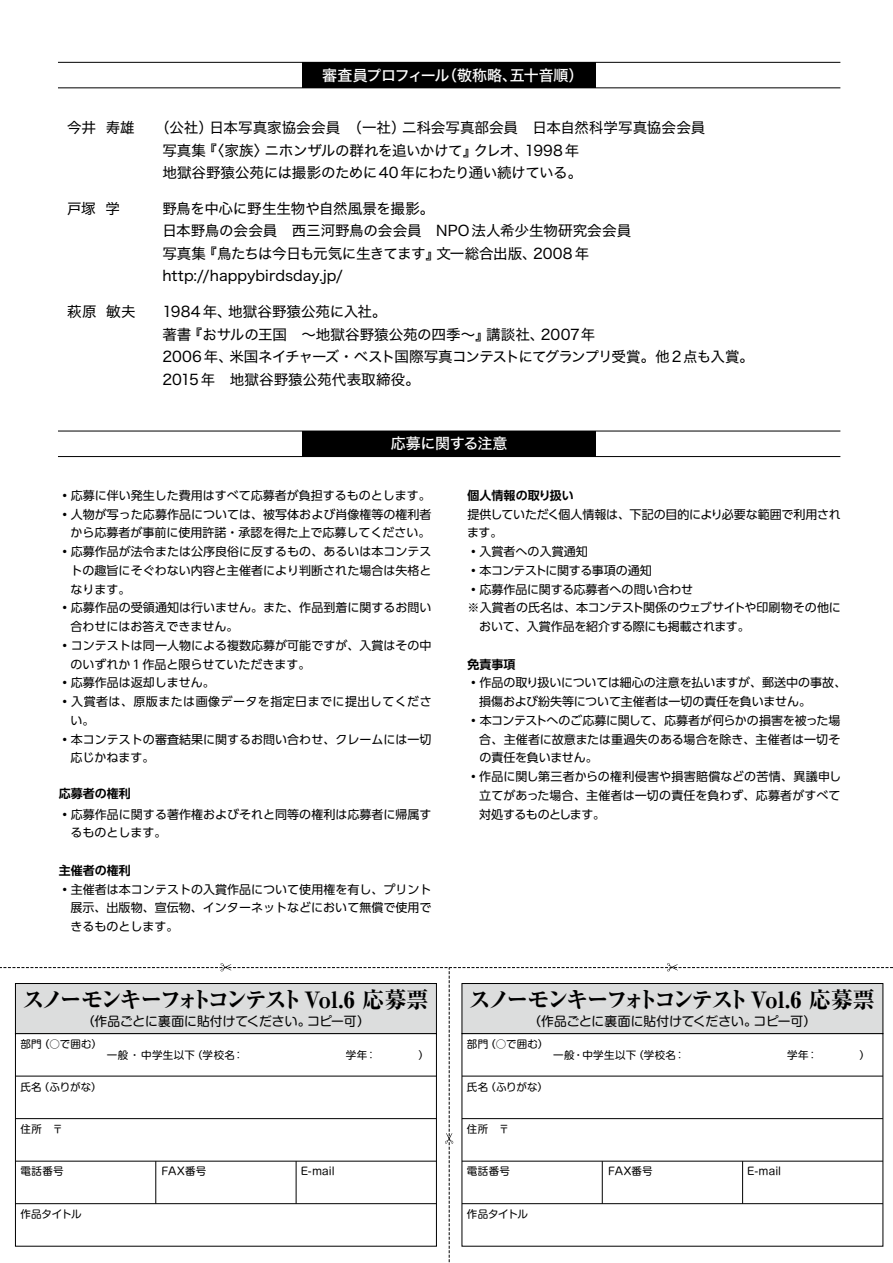
<style>
.page{position:relative;width:893px;height:1263px;background:#fff}
.page>*{position:absolute;margin:0;border:0;box-sizing:border-box;transform-origin:0 0}
.t1{font:800 22.5px "Ryumin Pr 6 N";letter-spacing:-.12em;color:#000}
.t2{font:15px "Hira Kaku Std N W5";letter-spacing:-.025em;color:#fff}
.t3{font:15px "Hira Kaku Std N W5";letter-spacing:-.075em;color:#fff}
.t4{font:14.55px/22.5px "Hira Kaku Std N W4";letter-spacing:-.01em;color:#000}
.t5{font:14.55px "Hira Kaku Std N W4";letter-spacing:-.065em;color:#000}
.t6{font:14.55px "Hira Kaku Std N W4";letter-spacing:-.05em;color:#000}
.t7{font:14.55px "Hira Kaku Std N W4";letter-spacing:-.03em;color:#000}
.t8{font:12.75px "Shin M Go Pr 6 N";color:#000}
.t9{font:12px/18.8px "UD Shin Go Pr 6 N";color:#000}
.t10{font:12px/18.8px "UD Shin Go Pr 6 N";letter-spacing:.035em;color:#000}
.t11{font:700 12px "UD Shin Go Pr 6 N De";color:#000}
.t12{font:12px "UD Shin Go Pr 6 N";letter-spacing:-.02em;color:#000}
.t13{font:12px "UD Shin Go Pr 6 N";letter-spacing:-.04em;color:#000}
.t14{font:10.5px "Shin M Go Pr 6 N";letter-spacing:.025em;color:#000}
</style>
<div class="page">
<hr style="left:58px;top:456px;width:782px;height:1px;background:#000">
<hr style="left:58px;top:431px;width:782px;height:1px;background:#000">
<hr style="left:58px;top:88px;width:782px;height:1px;background:#000">
<hr style="left:58px;top:62px;width:782px;height:1px;background:#000">
<div style="left:303px;top:62px;width:293px;height:26px;background:#000"></div>
<div style="left:303px;top:431px;width:293px;height:25px;background:#000"></div>
<svg style="left:0;top:963px;width:893px;height:300px"></svg>
<p class="t2" style="left:442px;top:64px;width:77px">（敬称略、</p>
<p class="t3" style="left:322px;top:64px;width:129px">審査員プロフィール</p>
<p class="t2" style="left:510px;top:64px;width:75px">五十音順(</p>
<p class="t4" style="left:67px;top:116px;width:30px">今井</p>
<p class="t4" style="left:106px;top:116px;width:30px">寿雄</p>
<p class="t4" style="left:155px;top:116px;width:59px">（公社）</p>
<p class="t4" style="left:402px;top:116px;width:305px">二科会写真部会員　日本自然科学写真協会会員</p>
<p class="t4" style="left:209px;top:116px;width:198px">日本写真家協会会員　（一社）</p>
<p class="t4" style="left:67px;top:197px;width:30px">戸塚</p>
<p class="t4" style="left:105px;top:197px;width:16px">学</p>
<p class="t4" style="left:203px;top:139px;width:67px">『〈家族〉</p>
<p class="t4" style="left:162px;top:139px;width:421px">写真集<br>地獄谷野猿公苑には撮影のために40 年にわたり通い続けている。</p>
<p class="t4" style="left:162px;top:197px;width:274px">野鳥を中心に野生生物や自然風景を撮影。</p>
<p class="t4" style="left:525px;top:139px;width:56px">1998年</p>
<p class="t7" style="left:265px;top:139px;width:214px">ニホンザルの群れを追いかけて』</p>
<p class="t4" style="left:474px;top:139px;width:56px">クレオ、</p>
<p class="t4" style="left:67px;top:301px;width:31px">萩原</p>
<p class="t4" style="left:106px;top:301px;width:31px">敏夫</p>
<p class="t4" style="left:533px;top:220px;width:100px;text-indent:-371px">日本野鳥の会会員　西三河野鳥の会会員　NPO法人希少生物研究会会員<br>2008年</p>
<p class="t6" style="left:203px;top:242px;width:239px">『鳥たちは今日も元気に生きてます』</p>
<p class="t4" style="left:162px;top:242px;width:182px">写真集http://happybirdsdayj p. /</p>
<p class="t4" style="left:228px;top:301px;width:160px">地獄谷野猿公苑に入社。</p>
<p class="t4" style="left:436px;top:242px;width:102px">文一総合出版、</p>
<p class="t4" style="left:162px;top:301px;width:71px">1984 年、</p>
<p class="t4" style="left:188px;top:323px;width:303px">『おサルの王国　～地獄谷野猿公苑の四季～』</p>
<p class="t4" style="left:541px;top:323px;width:56px">2007年</p>
<p class="t4" style="left:162px;top:323px;width:31px">著書</p>
<p class="t4" style="left:486px;top:323px;width:60px">講談社、</p>
<p class="t5" style="left:229px;top:346px;width:526px">米国ネイチャーズ・ベスト国際写真コンテストにてグランプリ受賞。他 2 点も入賞。</p>
<p class="t4" style="left:162px;top:346px;width:259px">2006年、<br>2015年　地獄谷野猿公苑代表取締役。</p>
<p class="t2" style="left:391px;top:432px;width:118px">応募に関する注意</p>
<p class="t9" style="left:59px;top:486px;width:374px">•応募に伴い発生した費用はすべて応募者が負担するものとします。</p>
<p class="t9" style="left:59px;top:504px;width:374px;text-align:right">•人物が写った応募作品については、被写体および肖像権等の権利者から応募者が事前に使用許諾・承認を得た上で応募してください。</p>
<p class="t9" style="left:71px;top:542px;width:363px;text-align:justify;text-indent:-12px">•応募作品が法令または公序良俗に反するもの、あるいは本コンテストの趣旨にそぐわない内容と主催者により判断された場合は失格となります。</p>
<p class="t9" style="left:71px;top:598px;width:363px;text-indent:-12px">•応募作品の受領通知は行いません。また、作品到着に関するお問い合わせにはお答えできません。</p>
<p class="t9" style="left:71px;top:636px;width:363px;text-indent:-12px">•コンテストは同一人物による複数応募が可能ですが、入賞はその中のいずれか１作品と限らせていただきます。</p>
<p class="t9" style="left:59px;top:673px;width:158px">•応募作品は返却しません。</p>
<p class="t10" style="left:71px;top:692px;width:363px;text-indent:-12px">•入賞者は、原版または画像データを指定日までに提出してください。</p>
<p class="t9" style="left:71px;top:729px;width:363px;text-indent:-12px">•本コンテストの審査結果に関するお問い合わせ、クレームには一切応じかねます。</p>
<p class="t11" style="left:59px;top:784px;width:73px">応募者の権利</p>
<p class="t9" style="left:71px;top:804px;width:363px;text-indent:-12px">•応募作品に関する著作権およびそれと同等の権利は応募者に帰属するものとします。</p>
<p class="t11" style="left:59px;top:860px;width:73px">主催者の権利</p>
<p class="t9" style="left:71px;top:879px;width:363px;text-align:justify;text-indent:-12px">•主催者は本コンテストの入賞作品について使用権を有し、プリント展示、出版物、宣伝物、インターネットなどにおいて無償で使用できるものとします。</p>
<p class="t11" style="left:468px;top:485px;width:108px">個人情報の取り扱い</p>
<p class="t9" style="left:467px;top:504px;width:375px">提供していただく個人情報は、下記の目的により必要な範囲で利用されます。</p>
<p class="t9" style="left:468px;top:542px;width:122px">•入賞者への入賞通知</p>
<p class="t13" style="left:468px;top:560px;width:186px">•本コンテストに関する事項の通知</p>
<p class="t9" style="left:468px;top:579px;width:227px">•応募作品に関する応募者への問い合わせ</p>
<p class="t9" style="left:468px;top:598px;width:375px">※入賞者の氏名は、本コンテスト関係のウェブサイトや印刷物その他に</p>
<p class="t12" style="left:479px;top:617px;width:272px">おいて、入賞作品を紹介する際にも掲載されます。</p>
<p class="t11" style="left:468px;top:654px;width:49px">免責事項</p>
<p class="t9" style="left:479px;top:673px;width:368px;text-indent:-12px">•作品の取り扱いについては細心の注意を払いますが、郵送中の事故、損傷および紛失等について主催者は一切の責任を負いません。</p>
<p class="t9" style="left:479px;top:710px;width:363px;text-align:justify;text-indent:-12px">•本コンテストへのご応募に関して、応募者が何らかの損害を被った場合、主催者に故意または重過失のある場合を除き、主催者は一切その責任を負いません。</p>
<p class="t9" style="left:479px;top:767px;width:363px;text-align:justify;text-indent:-12px">•作品に関し第三者からの権利侵害や損害賠償などの苦情、異議申し立てがあった場合、主催者は一切の責任を負わず、応募者がすべて対処するものとします。</p>
<h1 class="t1" style="left:22px;top:982px;width:408px">スノーモンキーフォトコンテスト Vol.6 応募票</h1>
<p class="t8" style="left:307px;top:1011px;width:64px">コピー可(</p>
<p class="t8" style="left:82px;top:1011px;width:230px">（作品ごとに裏面に貼付けてください。</p>
<h1 class="t1" style="left:469px;top:982px;width:408px">スノーモンキーフォトコンテスト Vol.6 応募票</h1>
<p class="t8" style="left:754px;top:1011px;width:64px">コピー可(</p>
<p class="t8" style="left:529px;top:1011px;width:230px">（作品ごとに裏面に貼付けてください。</p>
<p class="t14" style="left:39px;top:1036px;width:64px">（○で囲む(</p>
<p class="t14" style="left:20px;top:1036px;width:23px">部門</p>
<p class="t14" style="left:107px;top:1046px;width:90px">一般・中学生以下</p>
<p class="t14" style="left:192px;top:1046px;width:44px">（学校名</p>
<p class="t14" style="left:346px;top:1046px;width:32px">学年：</p>
<p class="t14" style="left:418px;top:1046px;width:12px">(</p>
<p class="t14" style="left:486px;top:1036px;width:64px">（○で囲む(</p>
<p class="t14" style="left:467px;top:1036px;width:23px">部門</p>
<p class="t14" style="left:553px;top:1046px;width:85px">一般・中学生以下</p>
<p class="t14" style="left:633px;top:1046px;width:44px">（学校名</p>
<p class="t14" style="left:787px;top:1046px;width:32px">学年：</p>
<p class="t14" style="left:860px;top:1046px;width:12px">(</p>
<p class="t14" style="left:39px;top:1078px;width:64px">（ふりがな(</p>
<p class="t14" style="left:20px;top:1078px;width:23px">氏名</p>
<p class="t14" style="left:485px;top:1078px;width:64px">（ふりがな(</p>
<p class="t14" style="left:467px;top:1078px;width:23px">氏名</p>
<p class="t14" style="left:20px;top:1120px;width:23px">住所</p>
<p class="t14" style="left:52px;top:1120px;width:12px">〒</p>
<p class="t14" style="left:467px;top:1120px;width:23px">住所</p>
<p class="t14" style="left:499px;top:1120px;width:12px">〒</p>
<p class="t14" style="left:301px;top:1163px;width:36px">E-mail</p>
<p class="t14" style="left:747px;top:1163px;width:36px">E-mail</p>
<p class="t14" style="left:20px;top:1205px;width:63px">作品タイトル</p>
<p class="t14" style="left:467px;top:1205px;width:63px">作品タイトル</p>
</div>
